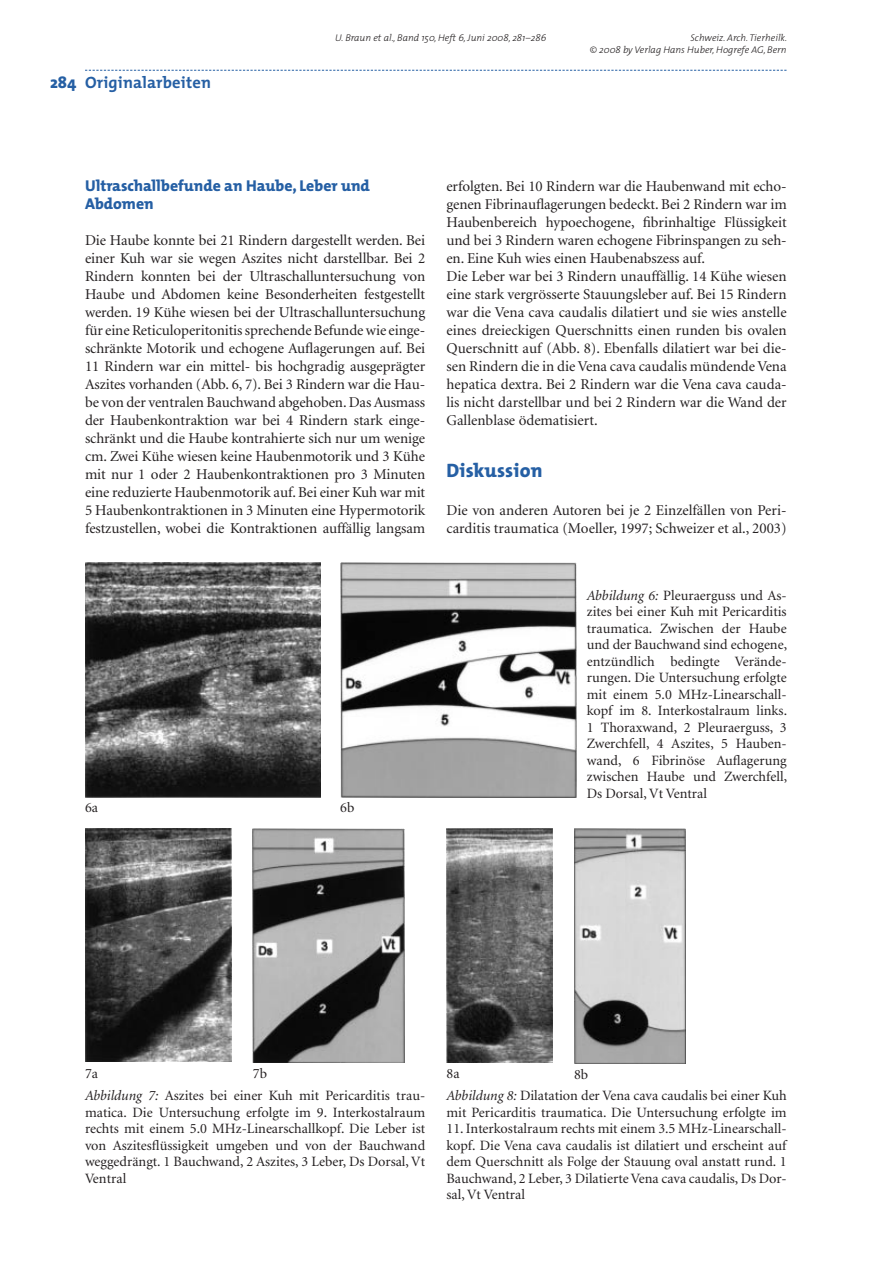
<style>
.page{position:relative;width:893px;height:1263px;background:#fff}
.page>*{position:absolute;margin:0;border:0;box-sizing:border-box;transform-origin:0 0}
.t1{font:800 19.5px "The Mix";letter-spacing:.01em;color:#255fa4}
.t2{font:700 16.5px "The Mix";letter-spacing:.01em;color:#255fa4}
.t3{font:800 15.75px/18px "The Mix";color:#255fa4}
.t4{font:15px/18px "Minion";color:#231f20}
.t5{font:14.25px/16.5px "Minion";color:#231f20;text-align:justify}
.t6{font:italic 300 9.75px/12px "The Mix";color:#231f20;text-align:right}
.s1{font-weight:800}
.s2{font-style:italic}
</style>
<div class="page">
<svg style="left:85px;top:70px;width:702px;height:1px"></svg>
<img style="left:85px;top:562px;width:236px;height:235px">
<img style="left:340px;top:562px;width:236px;height:236px">
<img style="left:85px;top:828px;width:147px;height:233px">
<img style="left:252px;top:828px;width:153px;height:235px">
<img style="left:446px;top:828px;width:106px;height:234px">
<img style="left:574px;top:828px;width:111px;height:235px">
<p class="t2" style="left:50px;top:69px;width:162px"><span class="s1">284</span> Originalarbeiten</p>
<p class="t6" style="left:335px;top:32px;width:213px">U. Braun et al., Band 150, Heft 6, Juni 2008, 281–286</p>
<p class="t6" style="left:590px;top:32px;width:199px">Schweiz. Arch. Tierheilk.<br>© 2008 by Verlag Hans Huber, Hogrefe AG, Bern</p>
<p class="t3" style="left:85px;top:176px;width:286px">Ultraschallbefunde an Haube, Leber und<br>Abdomen</p>
<p class="t4" style="left:85px;top:232px;width:342px;text-align:justify">Die Haube konnte bei 21 Rindern dargestellt werden. Bei einer Kuh war sie wegen Aszites nicht darstellbar. Bei 2<br>Rindern konnten bei der Ultraschalluntersuchung von Haube und Abdomen keine Besonderheiten festgestellt werden. 19 Kühe wiesen bei der Ultraschalluntersuchung für eine Reticuloperitonitis sprechende Befunde wie einge&shy;schränkte Motorik und echogene Auflagerungen auf. Bei 11 Rindern war ein mittel- bis hochgradig ausgeprägter Aszites vorhanden (Abb. 6, 7). Bei 3 Rindern war die Hau&shy;be von der ventralen Bauchwand abgehoben. Das Ausmass der Haubenkontraktion war bei 4 Rindern stark einge&shy;schränkt und die Haube kontrahierte sich nur um wenige cm. Zwei Kühe wiesen keine Haubenmotorik und 3 Kühe mit nur 1 oder 2 Haubenkontraktionen pro 3 Minuten eine reduzierte Haubenmotorik auf. Bei einer Kuh war mit 5 Haubenkontraktionen in 3 Minuten eine Hypermotorik festzustellen, wobei die Kontraktionen auffällig langsam</p>
<p class="t4" style="left:446px;top:178px;width:342px">erfolgten. Bei 10 Rindern war die Haubenwand mit echo&shy;genen Fibrinauflagerungen bedeckt. Bei 2 Rindern war im Haubenbereich hypoechogene, fibrinhaltige Flüssigkeit und bei 3 Rindern waren echogene Fibrinspangen zu seh&shy;en. Eine Kuh wies einen Haubenabszess auf.<br>Die Leber war bei 3 Rindern unauffällig. 14 Kühe wiesen eine stark vergrösserte Stauungsleber auf. Bei 15 Rindern war die Vena cava caudalis dilatiert und sie wies anstelle eines dreieckigen Querschnitts einen runden bis ovalen Querschnitt auf (Abb. 8). Ebenfalls dilatiert war bei die&shy;sen Rindern die in die Vena cava caudalis mündende Vena hepatica dextra. Bei 2 Rindern war die Vena cava cauda&shy;lis nicht darstellbar und bei 2 Rindern war die Wand der Gallenblase ödematisiert.</p>
<h1 class="t1" style="left:446px;top:454px;width:98px">Diskussion</h1>
<p class="t4" style="left:446px;top:502px;width:342px">Die von anderen Autoren bei je 2 Einzelfällen von Peri&shy;carditis traumatica (Moeller, 1997; Schweizer et al., 2003)</p>
<p class="t5" style="left:85px;top:800px;width:15px">6a</p>
<p class="t5" style="left:340px;top:800px;width:16px">6b</p>
<p class="t5" style="left:587px;top:588px;width:202px"><span class="s2">Abbildung 6:</span> Pleuraerguss und As&shy;zites bei einer Kuh mit Pericarditis traumatica. Zwischen der Haube und der Bauchwand sind echogene, entzündlich bedingte Verände&shy;rungen. Die Untersuchung erfolgte mit einem 5.0 MHz-Linearschall&shy;kopf im 8. Interkostalraum links.<br>1 Thoraxwand, 2 Pleuraerguss, 3<br>Zwerchfell, 4 Aszites, 5 Hauben&shy;wand, 6 Fibrinöse Auflagerung zwischen Haube und Zwerchfell, Ds Dorsal, Vt Ventral</p>
<p class="t5" style="left:85px;top:1066px;width:15px">7a</p>
<p class="t5" style="left:253px;top:1066px;width:16px">7b</p>
<p class="t5" style="left:446px;top:1066px;width:15px">8a</p>
<p class="t5" style="left:574px;top:1066px;width:16px">8b</p>
<p class="t5" style="left:85px;top:1088px;width:342px"><span class="s2">Abbildung 7:</span> Aszites bei einer Kuh mit Pericarditis trau&shy;matica. Die Untersuchung erfolgte im 9. Interkostalraum rechts mit einem 5.0 MHz-Linearschallkopf. Die Leber ist von Aszitesflüssigkeit umgeben und von der Bauchwand weggedrängt. 1 Bauchwand, 2 Aszites, 3 Leber, Ds Dorsal, Vt Ventral</p>
<p class="t5" style="left:446px;top:1088px;width:342px"><span class="s2">Abbildung 8:</span> Dilatation der Vena cava caudalis bei einer Kuh mit Pericarditis traumatica. Die Untersuchung erfolgte im</p>
<p class="t5" style="left:446px;top:1121px;width:342px">11. Interkostalraum rechts mit einem 3.5 MHz-Linearschall&shy;kopf. Die Vena cava caudalis ist dilatiert und erscheint auf dem Querschnitt als Folge der Stauung oval anstatt rund. 1<br>Bauchwand, 2 Leber, 3 Dilatierte Vena cava caudalis, Ds Dor&shy;sal, Vt Ventral</p>
</div>
